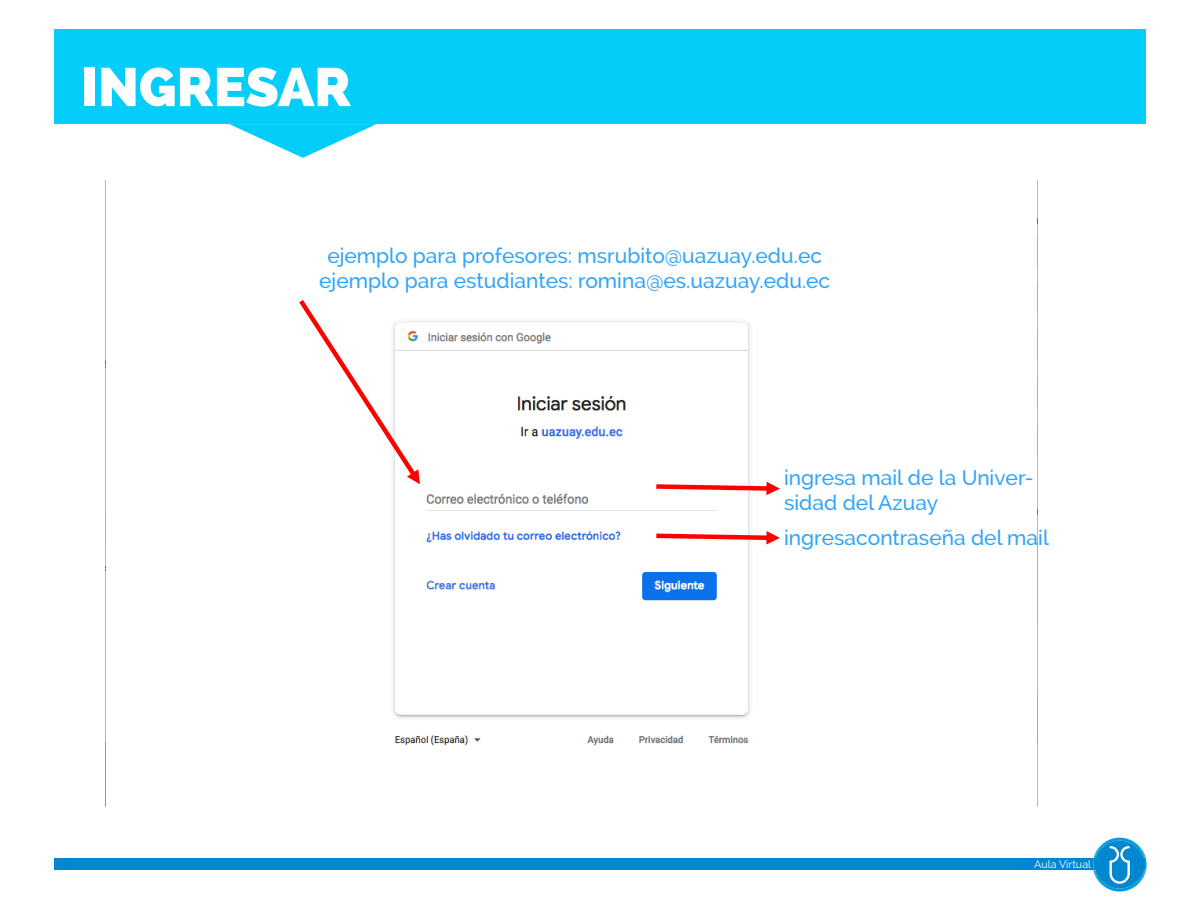
<style>
.page{position:relative;width:1200px;height:900px;background:#fff}
.page>*{position:absolute;margin:0;border:0;box-sizing:border-box;transform-origin:0 0}
.t1{font:800 54px "Raleway";color:#fff}
.t2{font:500 21px/25.2px "Raleway";color:#32a4fa}
.t3{font:10.8px "Raleway";color:#fff}
</style>
<div class="page">
<div style="left:54px;top:30px;width:1092px;height:94px;background:#05cdfa"></div>
<div style="left:54px;top:858px;width:1092px;height:12px;background:#0087cf"></div>
<svg style="left:229px;top:124px;width:148px;height:34px"></svg>
<svg style="left:1093px;top:838px;width:54px;height:54px"></svg>
<img style="left:393px;top:321px;width:374px;height:425px">
<svg style="left:652px;top:482px;width:128px;height:13px"></svg>
<svg style="left:299px;top:300px;width:124px;height:185px"></svg>
<svg style="left:652px;top:531px;width:128px;height:13px"></svg>
<p class="t1" style="left:81px;top:56px;width:272px">INGRESAR</p>
<p class="t2" style="left:327px;top:243px;width:496px">ejemplo para profesores: msrubito@uazuay.edu.ec</p>
<p class="t2" style="left:319px;top:268px;width:513px">ejemplo para estudiantes: romina@es.uazuay.edu.ec</p>
<p class="t2" style="left:784px;top:465px;width:251px">ingresa mail de la Univer&shy;sidad del Azuay</p>
<p class="t2" style="left:784px;top:525px;width:266px">ingresacontraseña del mail</p>
<p class="t3" style="left:1034px;top:858px;width:58px">Aula Virtual</p>
</div>
